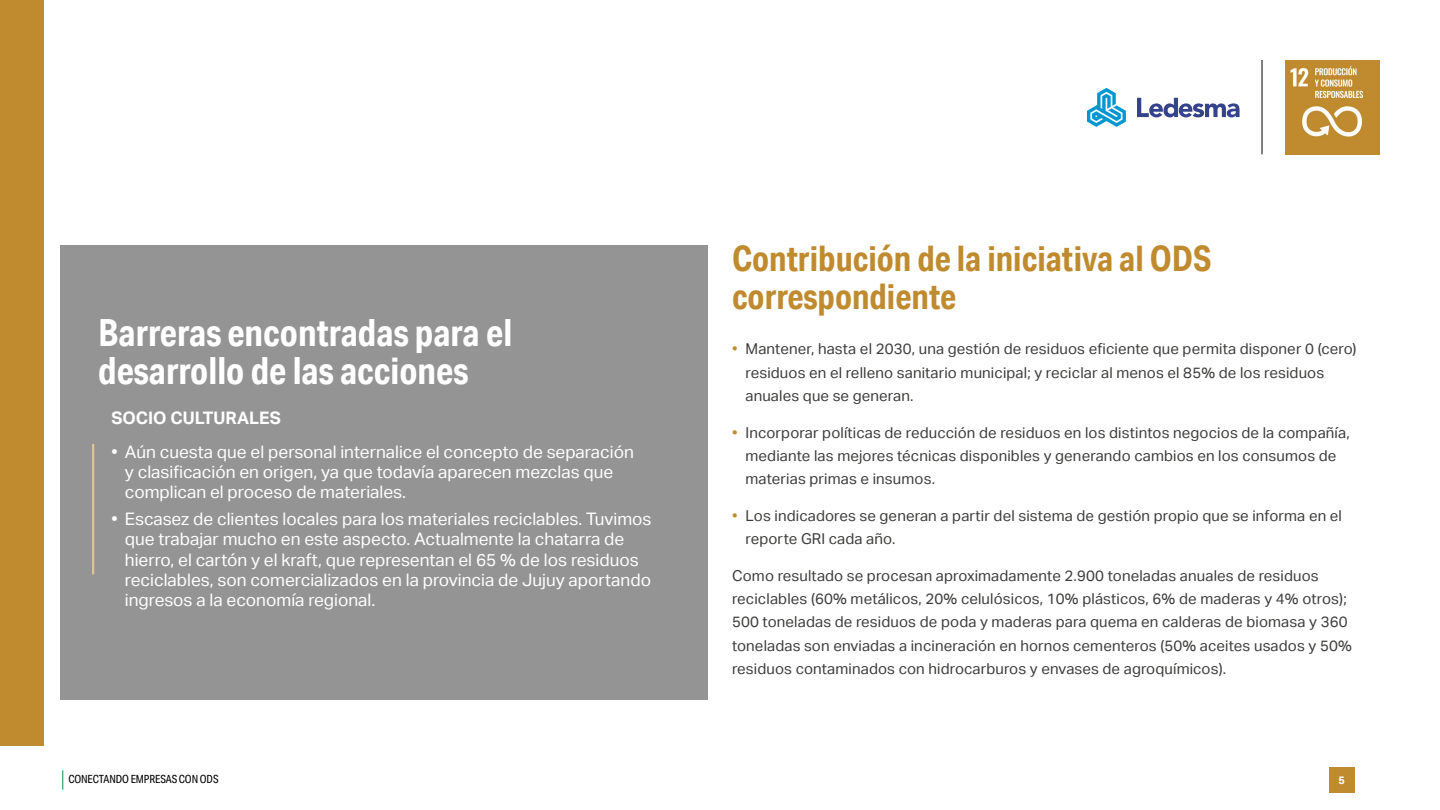
<style>
.page{position:relative;width:1440px;height:810px;background:#fff}
.page>*{position:absolute;margin:0;border:0;box-sizing:border-box;transform-origin:0 0}
.t1{font:700 37.5px/38.2px "Aktiv Grotesk Cd";color:#fff}
.t2{font:700 35.25px/38.2px "Aktiv Grotesk Cd";color:#bf8b2e}
.t3{font:17.25px/20.2px "Aktiv Grotesk";color:#fff}
.t4{font:700 17.25px "Aktiv Grotesk";color:#fff}
.t5{font:15px/23.2px "Aktiv Grotesk";letter-spacing:.01em;color:#3c3c3b}
.t6{font:11.25px "Aktiv Grotesk Cd";letter-spacing:-.01em;color:#000}
.t7{font:700 10.88px "Aktiv Grotesk";color:#fff}
.s1{color:#bf8b2e}
</style>
<div class="page">
<svg style="left:62px;top:770px;width:1px;height:20px"></svg>
<div style="left:1329px;top:767px;width:25px;height:26px;background:#bf8b2e"></div>
<img style="left:1285px;top:60px;width:95px;height:95px">
<hr style="left:1262px;top:60px;width:1px;height:94px;background:#000">
<svg style="left:1087px;top:88px;width:39px;height:39px"></svg>
<svg style="left:1137px;top:98px;width:103px;height:19px"></svg>
<div style="left:0;top:0;width:44px;height:746px;background:#bf8b2e"></div>
<div style="left:60px;top:246px;width:648px;height:454px;background:#949494"></div>
<hr style="left:92px;top:444px;width:2px;height:130px;background:#dfc596">
<h1 class="t1" style="left:98px;top:313px;width:416px">Barreras encontradas para el desarrollo de las acciones</h1>
<p class="t4" style="left:111px;top:408px;width:171px">SOCIO CULTURALES</p>
<p class="t3" style="left:125px;top:442px;width:510px;text-indent:-14px">• Aún cuesta que el personal internalice el concepto de separación y clasificación en origen, ya que todavía aparecen mezclas que complican el proceso de materiales.</p>
<p class="t3" style="left:125px;top:509px;width:528px;text-indent:-14px">• Escasez de clientes locales para los materiales reciclables. Tuvimos que trabajar mucho en este aspecto. Actualmente la chatarra de hierro, el cartón y el kraft, que representan el 65 % de los residuos reciclables, son comercializados en la provincia de Jujuy aportando ingresos a la economía regional.</p>
<h2 class="t2" style="left:732px;top:239px;width:481px">Contribución de la iniciativa al ODS correspondiente</h2>
<p class="t5" style="left:746px;top:337px;width:613px;text-indent:-14px"><span class="s1">•</span> Mantener, hasta el 2030, una gestión de residuos eficiente que permita disponer 0 (cero) residuos en el relleno sanitario municipal; y reciclar al menos el 85% de los residuos anuales que se generan.</p>
<p class="t5" style="left:746px;top:421px;width:606px;text-indent:-14px"><span class="s1">•</span> Incorporar políticas de reducción de residuos en los distintos negocios de la compañía, mediante las mejores técnicas disponibles y generando cambios en los consumos de materias primas e insumos.</p>
<p class="t5" style="left:746px;top:504px;width:598px;text-indent:-14px"><span class="s1">•</span> Los indicadores se generan a partir del sistema de gestión propio que se informa en el reporte GRI cada año.</p>
<p class="t5" style="left:732px;top:564px;width:621px">Como resultado se procesan aproximadamente 2.900 toneladas anuales de residuos reciclables (60% metálicos, 20% celulósicos, 10% plásticos, 6% de maderas y 4% otros); 500 toneladas de residuos de poda y maderas para quema en calderas de biomasa y 360 toneladas son enviadas a incineración en hornos cementeros (50% aceites usados y 50% residuos contaminados con hidrocarburos y envases de agroquímicos).</p>
<p class="t6" style="left:68px;top:773px;width:152px">CONECTANDO EMPRESAS CON ODS</p>
<p class="t7" style="left:1338px;top:774px;width:8px">5</p>
</div>
